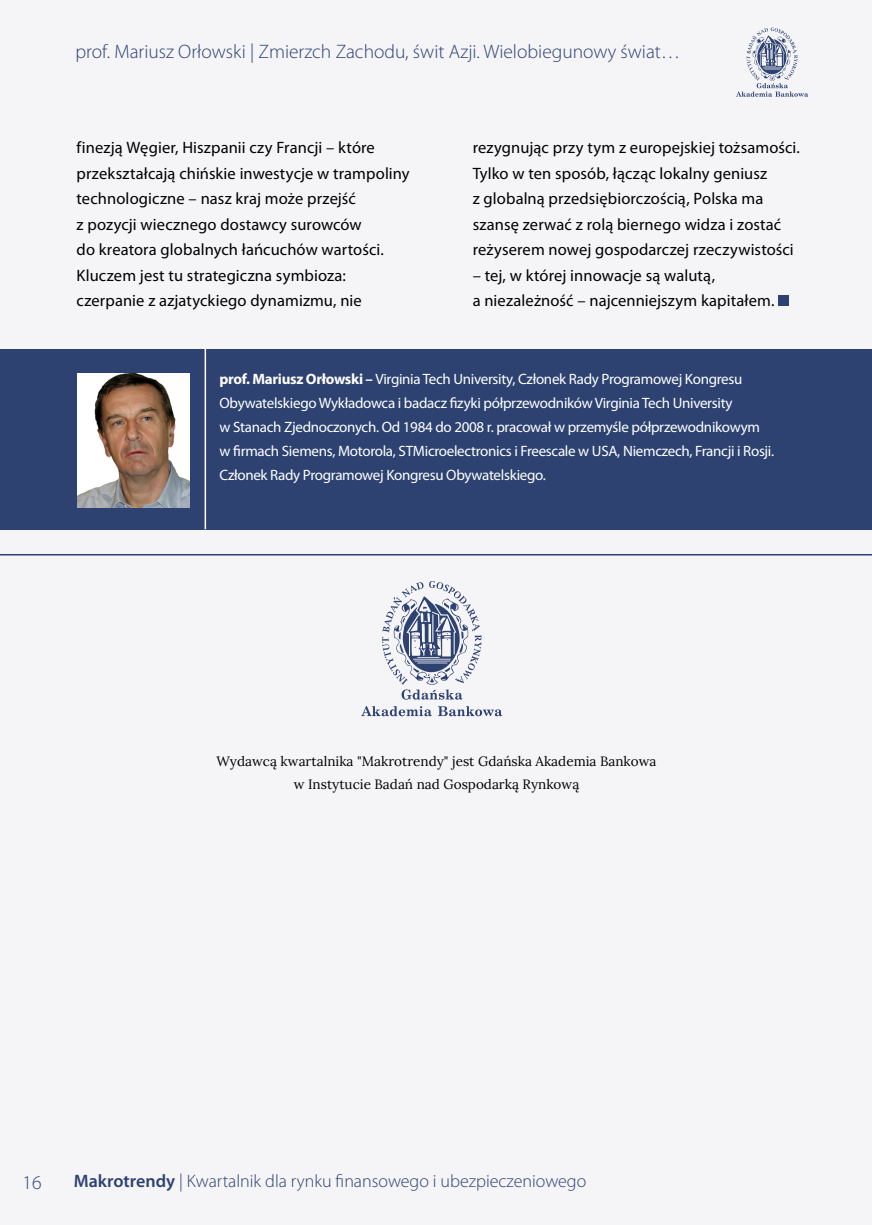
<style>
.page{position:relative;width:872px;height:1225px;background:#f4f3f7}
.page>*{position:absolute;margin:0;border:0;box-sizing:border-box;transform-origin:0 0}
.t1{font:300 19.5px "Myriad Pro";color:#2d4271}
.t2{font:300 18px "Myriad Pro";color:#2d4271}
.tekst_podstawowy{font:16.5px/25.5px "Myriad Pro";letter-spacing:.005em;color:#000}
.T_afiliacja_TYŁ_popr{font:15px/24px "Myriad Pro";letter-spacing:-.02em;color:#fff}
.B{font:13.5px/22.8px "Lora";color:#000;text-align:center}
.s1{font-weight:700}
.s2{font-weight:600}
</style>
<div class="page">
<svg style="left:736px;top:28px;width:72px;height:69px"></svg>
<div style="left:778px;top:295px;width:11px;height:11px;background:#2d4271"></div>
<div style="left:0;top:349px;width:872px;height:180px;background:#2d4271"></div>
<img style="left:77px;top:374px;width:113px;height:133px">
<hr style="left:205px;top:347px;width:1px;height:182px;background:#fff">
<hr style="left:0;top:554px;width:872px;height:1px;background:#2d4271">
<svg style="left:361px;top:581px;width:141px;height:135px"></svg>
<p class="t1" style="left:75px;top:39px;width:606px">prof. Mariusz Orłowski | Zmierzch Zachodu, świt Azji. Wielobiegunowy świat…</p>
<p class="tekst_podstawowy" style="left:77px;top:135px;width:334px">finezją Węgier, Hiszpanii czy Francji – które przekształcają chińskie inwestycje w trampoliny technologiczne – nasz kraj może przejść<br>z pozycji wiecznego dostawcy surowców<br>do kreatora globalnych łańcuchów wartości.<br>Kluczem jest tu strategiczna symbioza: czerpanie z azjatyckiego dynamizmu, nie</p>
<p class="tekst_podstawowy" style="left:472px;top:135px;width:329px">rezygnując przy tym z europejskiej tożsamości.<br>Tylko w ten sposób, łącząc lokalny geniusz<br>z globalną przedsiębiorczością, Polska ma szansę zerwać z rolą biernego widza i zostać reżyserem nowej gospodarczej rzeczywistości</p>
<p class="tekst_podstawowy" style="left:472px;top:262px;width:303px">– tej, w której innowacje są walutą,<br>a niezależność – najcenniejszym kapitałem.</p>
<p class="T_afiliacja_TYŁ_popr" style="left:219px;top:366px;width:556px"><span class="s1">prof. Mariusz Orłowski –</span> Virginia Tech University, Członek Rady Programowej Kongresu Obywatelskiego Wykładowca i badacz fizyki półprzewodników Virginia Tech University<br>w Stanach Zjednoczonych. Od 1984 do 2008 r. pracował w przemyśle półprzewodnikowym w firmach Siemens, Motorola, STMicroelectronics i Freescale w USA, Niemczech, Francji i Rosji.<br>Członek Rady Programowej Kongresu Obywatelskiego.</p>
<p class="B" style="left:216px;top:749px;width:441px">Wydawcą kwartalnika "Makrotrendy" jest Gdańska Akademia Bankowa w Instytucie Badań nad Gospodarką Rynkową</p>
<p class="t1" style="left:22px;top:1170px;width:21px">16</p>
<p class="t2" style="left:74px;top:1170px;width:514px"><span class="s2">Makrotrendy</span> | Kwartalnik dla rynku finansowego i ubezpieczeniowego</p>
</div>
